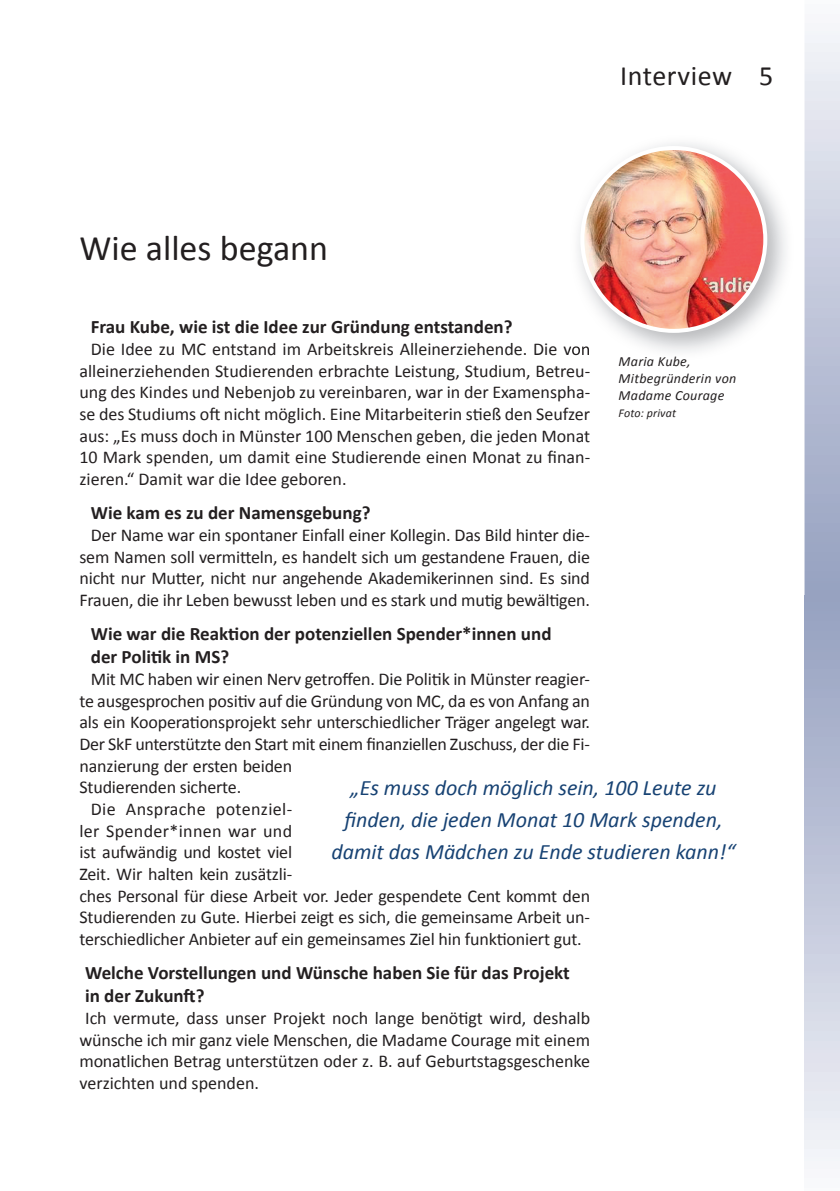
<style>
.page{position:relative;width:840px;height:1191px;background:#fff}
.page>*{position:absolute;margin:0;border:0;box-sizing:border-box;transform-origin:0 0}
.t1{font:36px "Calibri";color:#231f20}
.t2{font:28px "Calibri";letter-spacing:.02em;color:#231f20}
.t3{font:italic 22px/32px "Calibri";color:#174273;text-align:center}
.t4{font:700 19px/22.8px "Calibri";color:#231f20}
.t5{font:18px/21.6px "Calibri";letter-spacing:-.01em;color:#231f20;text-align:justify}
.t6{font:18px "Calibri";letter-spacing:.02em;color:#231f20}
.t7{font:italic 14px/16.8px "Calibri";letter-spacing:.02em;color:#231f20}
.t8{font:italic 12px "Calibri";letter-spacing:.01em;color:#231f20}
</style>
<div class="page">
<svg style="left:804px;top:31px;width:35px;height:564px;background:#c2c8db"></svg>
<div style="left:804px;top:596px;width:35px;height:595px;background:linear-gradient(to bottom,#939ebe,#f6f7fa)"></div>
<img style="left:575px;top:143px;width:211px;height:213px">
<img style="left:569px;top:343px;width:21px;height:12px">
<img style="left:582px;top:148px;width:182px;height:183px;border-radius:91px">
<div style="left:580px;top:146px;width:186px;height:187px;border:4px solid #fff;border-radius:50%"></div>
<h2 class="t2" style="left:619px;top:58px;width:113px">Interview</h2>
<h2 class="t2" style="left:758px;top:58px;width:16px">5</h2>
<h1 class="t1" style="left:79px;top:225px;width:250px">Wie alles begann</h1>
<p class="t4" style="left:91px;top:315px;width:423px">Frau Kube, wie ist die Idee zur Grü ndung entstanden?</p>
<p class="t5" style="left:79px;top:338px;width:512px;text-indent:11px">Die Idee zu MC entstand im Arbeitskreis Alleinerziehende. Die von alleinerziehenden Studierenden erbrachte Leistung, Studium, Betreu&shy;ung des Kindes und Nebenjob zu vereinbaren, war in der Examenspha&shy;se des Studiums oft nicht möglich. Eine Mitarbeiterin stieß den Seufzer aus: „Es muss doch in Münster 100 Menschen geben, die jeden Monat 10 Mark spenden, um damit eine Studierende einen Monat zu finan&shy;zieren.“ Damit war die Idee geboren.</p>
<p class="t4" style="left:91px;top:501px;width:281px">Wie kam es zu der Namensgebung?</p>
<p class="t5" style="left:79px;top:524px;width:512px;text-indent:11px">Der Name war ein spontaner Einfall einer Kollegin. Das Bild hinter die&shy;sem Namen soll vermitteln, es handelt sich um gestandene Frauen, die nicht nur Mutter, nicht nur angehende Akademikerinnen sind. Es sind Frauen, die ihr Leben bewusst leben und es stark und mutig bewältigen.</p>
<p class="t4" style="left:91px;top:622px;width:462px">Wie war die Reaktion der potenziellen Spender*innen und der Politik in MS?</p>
<p class="t5" style="left:91px;top:668px;width:500px">Mit MC haben wir einen Nerv getroffen. Die Politik in Münster reagier-</p>
<p class="t5" style="left:79px;top:690px;width:512px">te ausgesprochen positiv auf die Gründung von MC, da es von Anfang an</p>
<p class="t5" style="left:79px;top:711px;width:511px">als ein Kooperationsprojekt sehr unterschiedlicher Träger angelegt war.</p>
<p class="t5" style="left:79px;top:733px;width:512px">Der SkF unterstützte den Start mit einem finanziellen Zuschuss, der die Fi-</p>
<p class="t5" style="left:79px;top:755px;width:214px">nanzierung der ersten beiden</p>
<p class="t5" style="left:79px;top:776px;width:163px">Studierenden sicherte.</p>
<p class="t6" style="left:91px;top:797px;width:203px">Die Ansprache potenziel-</p>
<p class="t6" style="left:79px;top:819px;width:214px">ler Spender*innen war und</p>
<p class="t5" style="left:79px;top:841px;width:214px">ist aufwändig und kostet viel</p>
<p class="t5" style="left:79px;top:863px;width:214px">Zeit. Wir halten kein zusätzli-</p>
<p class="t5" style="left:79px;top:885px;width:512px">ches Personal für diese Arbeit vor. Jeder gespendete Cent kommt den</p>
<p class="t5" style="left:79px;top:906px;width:511px">Studierenden zu Gute. Hierbei zeigt es sich, die gemeinsame Arbeit un-</p>
<p class="t5" style="left:79px;top:928px;width:503px">terschiedlicher Anbieter auf ein gemeinsames Ziel hin funktioniert gut.</p>
<p class="t4" style="left:85px;top:961px;width:486px">Welche Vorstellungen und Wü nsche haben Sie fü r das Projekt in der Zukunft?</p>
<p class="t5" style="left:79px;top:1007px;width:512px;text-indent:6px">Ich vermute, dass unser Projekt noch lange benötigt wird, deshalb wünsche ich mir ganz viele Menschen, die Madame Courage mit einem monatlichen Betrag unterstützen oder z. B. auf Geburtstagsgeschenke verzichten und spenden.</p>
<p class="t7" style="left:618px;top:353px;width:119px">Maria Kube,<br>Mitbegründerin von<br>Madame Courage</p>
<p class="t8" style="left:618px;top:405px;width:59px">Foto: privat</p>
<p class="t3" style="left:331px;top:770px;width:405px">„Es muss doch möglich sein, 100 Leute zu finden, die jeden Monat 10 Mark spenden, damit das Mädchen zu Ende studieren kann!“</p>
</div>
